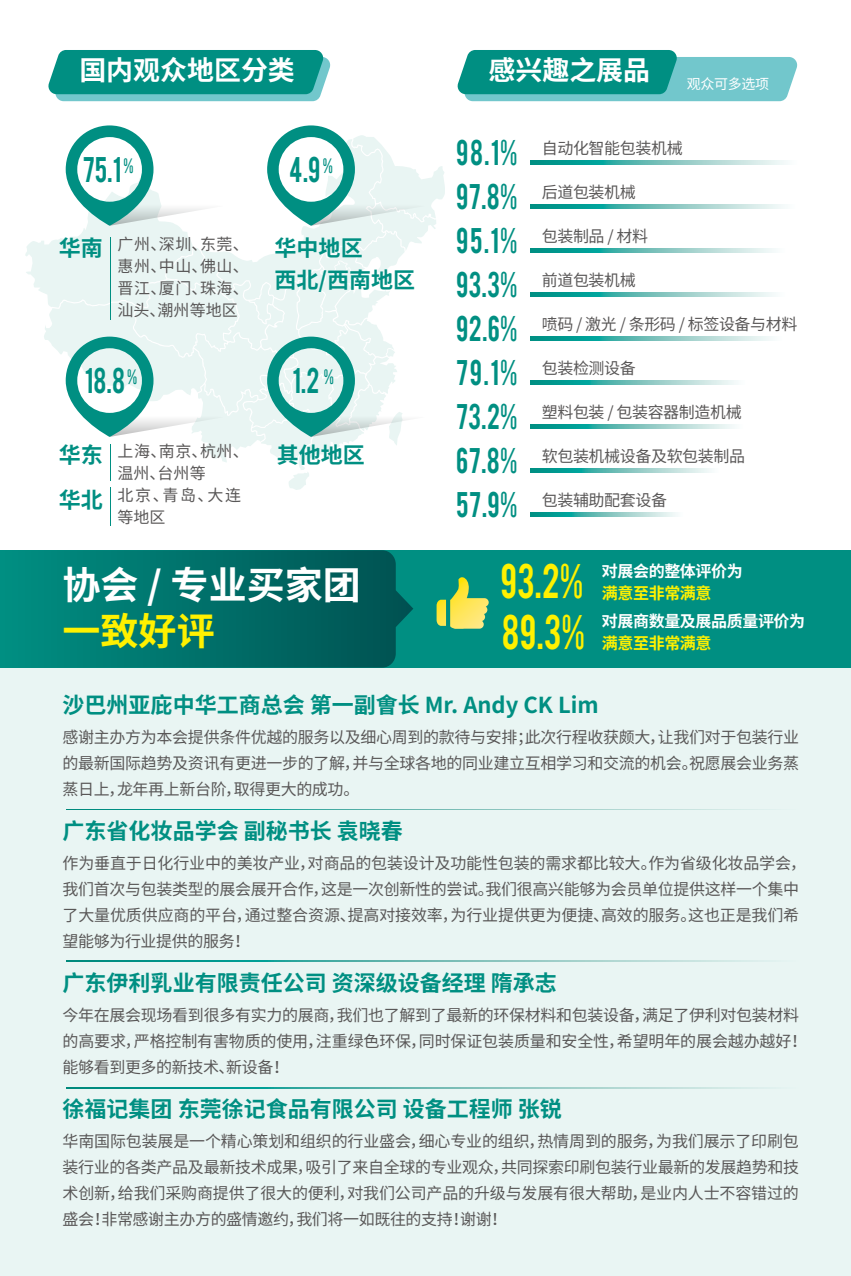
<style>
.page{position:relative;width:851px;height:1276px;background:#fff}
.page>*{position:absolute;margin:0;border:0;box-sizing:border-box;transform-origin:0 0}
.t1{font:38px "Bebas";color:#fff100;scale:.87 1}
.t2{font:700 38px "Source Han Sans CN";color:#fff}
.t3{font:700 38px "Source Han Sans CN";color:#fff100}
.t4{font:28px/44px "Bebas";letter-spacing:.015em;color:#008f82;text-align:justify;scale:.87 1}
.t5{font:700 27px "Source Han Sans CN";color:#fff}
.t6{font:700 22px/44.6px "Source Han Sans CN";color:#008f82}
.t7{font:16px/26px "Source Han Sans CN";letter-spacing:-.02em;color:#595757;text-align:justify}
.t8{font:16px/22px "Source Han Sans CN";letter-spacing:.025em;color:#595757}
.t9{font:700 16px "Source Han Sans CN";letter-spacing:-.025em;color:#fff}
.t10{font:700 16px "Source Han Sans CN";letter-spacing:-.025em;color:#fff100}
.t11{font:14px "Source Han Sans CN";letter-spacing:-.025em;color:#fff}
.s1{font-weight:700;font-size:22px;color:#008f82}
</style>
<div class="page">
<hr style="left:110px;top:488px;width:1px;height:38px;background:#008f82">
<svg style="left:25px;top:125px;width:420px;height:365px"></svg>
<svg style="left:530px;top:160px;width:257px;height:4px"></svg>
<svg style="left:530px;top:204px;width:254px;height:4px"></svg>
<svg style="left:530px;top:248px;width:245px;height:4px"></svg>
<svg style="left:530px;top:292px;width:245px;height:4px"></svg>
<svg style="left:530px;top:513px;width:147px;height:4px"></svg>
<svg style="left:530px;top:336px;width:242px;height:5px"></svg>
<svg style="left:530px;top:380px;width:207px;height:5px"></svg>
<svg style="left:530px;top:424px;width:205px;height:5px"></svg>
<svg style="left:530px;top:468px;width:182px;height:5px"></svg>
<svg style="left:48px;top:50px;width:283px;height:51px;background:#1b9c92"></svg>
<svg style="left:457px;top:50px;width:341px;height:51px;background:#40ada8"></svg>
<div style="left:0;top:572px;width:850px;height:704px;background:#e9f5f3"></div>
<div style="left:0;top:550px;width:850px;height:117px;background:#008f82"></div>
<svg style="left:436px;top:577px;width:52px;height:52px"></svg>
<svg style="left:70px;top:550px;width:343px;height:117px"></svg>
<svg style="left:66px;top:809px;width:701px;height:1px"></svg>
<svg style="left:66px;top:960px;width:701px;height:1px"></svg>
<svg style="left:66px;top:1087px;width:701px;height:1px"></svg>
<h3 class="t5" style="left:79px;top:56px;width:217px">国内观众地区分类</h3>
<h3 class="t5" style="left:488px;top:56px;width:163px">感兴趣之展品</h3>
<p class="t11" style="left:686px;top:76px;width:84px">观众可多选项</p>
<h2 class="t4" style="left:83px;top:146px;width:60px">75.1 <sup>%</sup></h2>
<p class="t7" style="left:118px;top:234px;width:133px;line-height:22px;text-indent:-59px"><span class="s1">华南</span> 广州、深圳、东莞、惠州、中山、佛山、晋江、厦门、珠海、汕头、潮州等地区</p>
<h2 class="t4" style="left:85px;top:357px;width:62px">18.8 <sup>%</sup></h2>
<h3 class="t6" style="left:59px;top:432px;width:46px">华东华北</h3>
<p class="t8" style="left:118px;top:441px;width:133px">上海、南京、杭州、温州、台州等<br>北京、青岛、大连等地区</p>
<h2 class="t4" style="left:289px;top:146px;width:52px">4.9 <sup>%</sup></h2>
<h3 class="t6" style="left:274px;top:232px;width:142px;line-height:32px">华中地区<br>西北/西南地区</h3>
<h2 class="t4" style="left:292px;top:357px;width:49px">1.2 <sup>%</sup></h2>
<h3 class="t6" style="left:277px;top:432px;width:89px">其他地区</h3>
<h1 class="t2" style="left:63px;top:566px;width:299px">协会 / 专业买家团</h1>
<h1 class="t3" style="left:63px;top:612px;width:153px">一致好评</h1>
<h2 class="t4" style="left:456px;top:129px;width:72px">98.1% 97.8% 95.1% 93.3% 92.6% 79.1% 73.2% 67.8% 57.9%</h2>
<p class="t7" style="left:541px;top:135px;width:142px">自动化智能包装机械</p>
<p class="t7" style="left:541px;top:179px;width:95px">后道包装机械</p>
<p class="t7" style="left:541px;top:223px;width:108px">包装制品 / 材料</p>
<p class="t7" style="left:541px;top:267px;width:95px">前道包装机械</p>
<p class="t7" style="left:541px;top:311px;width:257px">喷码 / 激光 / 条形码 / 标签设备与材料</p>
<p class="t7" style="left:541px;top:355px;width:95px">包装检测设备</p>
<p class="t7" style="left:541px;top:399px;width:201px">塑料包装 / 包装容器制造机械</p>
<p class="t7" style="left:541px;top:443px;width:205px">软包装机械设备及软包装制品</p>
<p class="t7" style="left:541px;top:487px;width:127px">包装辅助配套设备</p>
<h1 class="t1" style="left:500px;top:554px;width:97px">93.2%</h1>
<p class="t9" style="left:601px;top:562px;width:142px">对展会的整体评价为</p>
<p class="t10" style="left:601px;top:584px;width:111px">满意至非常满意</p>
<h1 class="t1" style="left:501px;top:604px;width:97px">89.3%</h1>
<p class="t9" style="left:601px;top:613px;width:205px">对展商数量及展品质量评价为</p>
<p class="t10" style="left:601px;top:635px;width:111px">满意至非常满意</p>
<h3 class="t6" style="left:63px;top:682px;width:537px">沙巴州亚庇中华工商总会 第一副㑹长 Mr. Andy CK Lim</h3>
<p class="t7" style="left:63px;top:724px;width:738px">感谢主办方为本会提供条件优越的服务以及细心周到的款待与安排；此次行程收获颇大，让我们对于包装行业的最新国际趋势及资讯有更进一步的了解，并与全球各地的同业建立互相学习和交流的机会。祝愿展会业务蒸蒸日上，龙年再上新台阶，取得更大的成功。</p>
<h3 class="t6" style="left:63px;top:808px;width:341px">广东省化妆品学会 副秘书长 袁晓春</h3>
<p class="t7" style="left:63px;top:850px;width:744px;text-align:left">作为垂直于日化行业中的美妆产业，对商品的包装设计及功能性包装的需求都比较大。作为省级化妆品学会，我们首次与包装类型的展会展开合作，这是一次创新性的尝试。我们很高兴能够为会员单位提供这样一个集中了大量优质供应商的平台，通过整合资源、提高对接效率，为行业提供更为便捷、高效的服务。这也正是我们希望能够为行业提供的服务！</p>
<h3 class="t6" style="left:63px;top:960px;width:495px">广东伊利乳业有限责任公司 资深级设备经理 隋承志</h3>
<p class="t7" style="left:63px;top:1002px;width:746px;text-align:left">今年在展会现场看到很多有实力的展商，我们也了解到了最新的环保材料和包装设备，满足了伊利对包装材料的高要求，严格控制有害物质的使用，注重绿色环保，同时保证包装质量和安全性，希望明年的展会越办越好！能够看到更多的新技术、新设备！</p>
<h3 class="t6" style="left:63px;top:1086px;width:500px">徐福记集团 东莞徐记食品有限公司 设备工程师 张锐</h3>
<p class="t7" style="left:63px;top:1128px;width:738px">华南国际包装展是一个精心策划和组织的行业盛会，细心专业的组织，热情周到的服务，为我们展示了印刷包装行业的各类产品及最新技术成果，吸引了来自全球的专业观众，共同探索印刷包装行业最新的发展趋势和技术创新，给我们采购商提供了很大的便利，对我们公司产品的升级与发展有很大帮助，是业内人士不容错过的盛会！非常感谢主办方的盛情邀约，我们将一如既往的支持！谢谢！</p>
</div>
